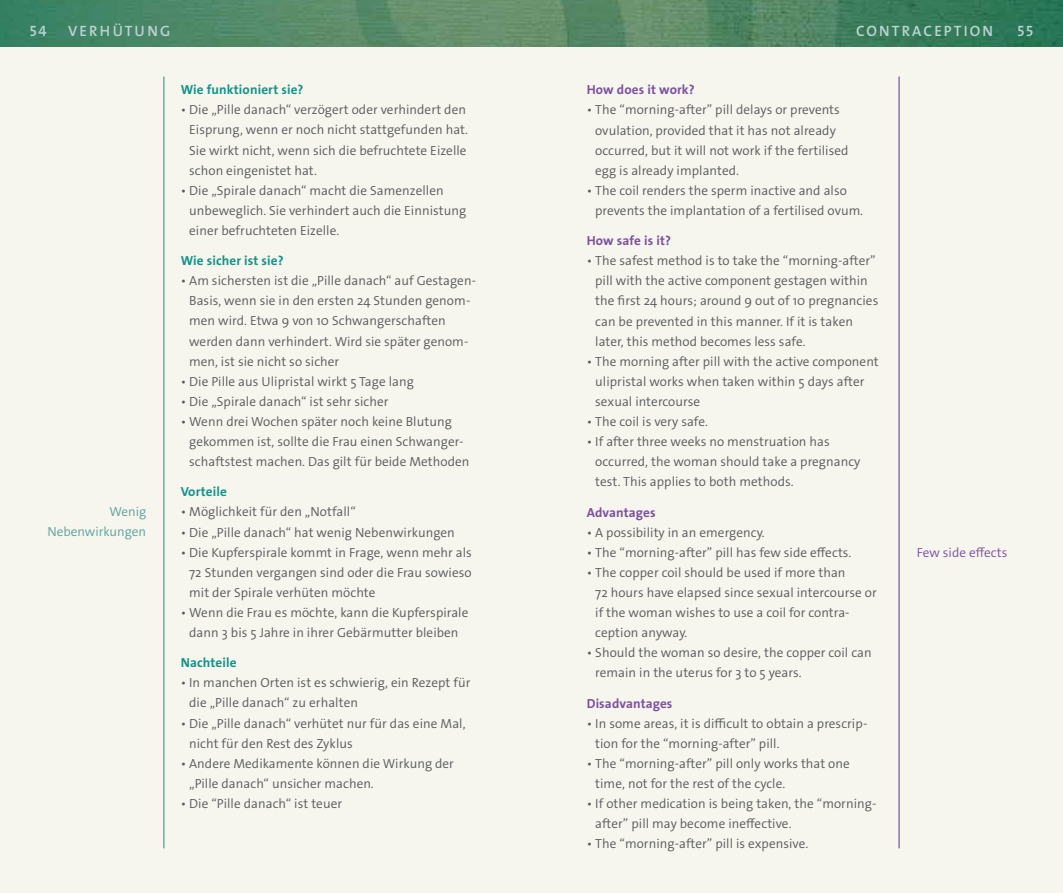
<style>
.page{position:relative;width:1063px;height:893px;background:#f6f5ee}
.page>*{position:absolute;margin:0;border:0;box-sizing:border-box;transform-origin:0 0}
.t1{font:15px "The Sans LP6 Se Bld";letter-spacing:.145em;color:#bdd4d2}
.t2{font:13.2px/20.1px "The Sans LP4 Se Lig";letter-spacing:.005em;color:#58595b}
.t3{font:700 13.2px "The Sans Os F";letter-spacing:.01em;color:#12948a}
.t4{font:700 13.2px "The Sans Os F";letter-spacing:.01em;color:#7c51a1}
.t5{font:13.2px/20.1px "The Sans LP4 Se Lig";color:#5aa39c;text-align:right}
.t6{font:13.2px "The Sans LP4 Se Lig";letter-spacing:.005em;color:#7c51a1}
</style>
<div class="page">
<img style="left:0;top:0;width:1063px;height:47px">
<hr style="left:164px;top:77px;width:1px;height:771px;background:#12948a">
<hr style="left:899px;top:77px;width:1px;height:771px;background:#662d91">
<p class="t1" style="left:30px;top:21px;width:19px">54</p>
<p class="t1" style="left:68px;top:21px;width:104px">VERHÜTUNG</p>
<p class="t1" style="left:856px;top:21px;width:139px">CONTRACEPTION</p>
<p class="t1" style="left:1017px;top:21px;width:17px">55</p>
<p class="t5" style="left:47px;top:502px;width:100px">Wenig<br>Nebenwirkungen</p>
<p class="t3" style="left:181px;top:81px;width:124px">Wie funktioniert sie?</p>
<p class="t2" style="left:189px;top:100px;width:280px;text-indent:-9px">• Die „Pille danach“ verzögert oder verhindert den Eisprung, wenn er noch nicht stattgefunden hat.<br>Sie wirkt nicht, wenn sich die befruchtete Eizelle schon eingenistet hat.</p>
<p class="t2" style="left:189px;top:180px;width:279px;text-indent:-9px">• Die „Spirale danach“ macht die Samenzellen unbeweglich. Sie verhindert auch die Einnistung einer befruchteten Eizelle.</p>
<p class="t3" style="left:181px;top:252px;width:104px">Wie sicher ist sie?</p>
<p class="t2" style="left:189px;top:271px;width:289px;text-indent:-8px">• Am sichersten ist die „Pille danach“ auf Gestagen-Basis, wenn sie in den ersten 24 Stunden genom&shy;men wird. Etwa 9 von 10 Schwangerschaften werden dann verhindert. Wird sie später genom&shy;men, ist sie nicht so sicher</p>
<p class="t2" style="left:181px;top:371px;width:235px">• Die Pille aus Ulipristal wirkt 5 Tage lang</p>
<p class="t2" style="left:181px;top:391px;width:209px">• Die „Spirale danach“ ist sehr sicher</p>
<p class="t2" style="left:189px;top:411px;width:282px;text-indent:-9px">• Wenn drei Wochen später noch keine Blutung gekommen ist, sollte die Frau einen Schwanger&shy;schaftstest machen. Das gilt für beide Methoden</p>
<p class="t3" style="left:181px;top:483px;width:48px">Vorteile</p>
<p class="t2" style="left:181px;top:502px;width:177px">• Möglichkeit für den „Notfall“</p>
<p class="t2" style="left:181px;top:522px;width:276px">• Die „Pille danach“ hat wenig Nebenwirkungen</p>
<p class="t2" style="left:189px;top:542px;width:284px;text-align:justify;text-indent:-8px">• Die Kupferspirale kommt in Frage, wenn mehr als 72 Stunden vergangen sind oder die Frau sowieso mit der Spirale verhüten möchte</p>
<p class="t2" style="left:181px;top:602px;width:289px;text-align:center">• Wenn die Frau es möchte, kann die Kupferspirale dann 3 bis 5 Jahre in ihrer Gebärmutter bleiben</p>
<p class="t3" style="left:181px;top:654px;width:57px">Nachteile</p>
<p class="t2" style="left:189px;top:673px;width:283px;text-indent:-9px">• In manchen Orten ist es schwierig, ein Rezept für die „Pille danach“ zu erhalten</p>
<p class="t2" style="left:189px;top:713px;width:278px;text-indent:-9px">• Die „Pille danach“ verhütet nur für das eine Mal, nicht für den Rest des Zyklus</p>
<p class="t2" style="left:189px;top:753px;width:266px;text-indent:-9px">• Andere Medikamente können die Wirkung der „Pille danach“ unsicher machen.</p>
<p class="t2" style="left:181px;top:793px;width:163px">• Die “Pille danach“ ist teuer</p>
<p class="t4" style="left:587px;top:81px;width:110px">How does it work?</p>
<p class="t2" style="left:595px;top:100px;width:255px;text-indent:-9px">• The “morning-after” pill delays or prevents ovulation, provided that it has not already occurred, but it will not work if the fertilised egg is already implanted.</p>
<p class="t2" style="left:595px;top:180px;width:269px;text-indent:-9px">• The coil renders the sperm inactive and also prevents the implantation of a fertilised ovum.</p>
<p class="t4" style="left:587px;top:232px;width:86px">How safe is it?</p>
<p class="t2" style="left:595px;top:251px;width:285px;text-indent:-9px">• The safest method is to take the “morning-after” pill with the active component gestagen within the first 24 hours; around 9 out of 10 pregnancies can be prevented in this manner. If it is taken later, this method becomes less safe.</p>
<p class="t2" style="left:595px;top:351px;width:285px;text-indent:-9px">• The morning after pill with the active component ulipristal works when taken within 5 days after sexual intercourse</p>
<p class="t2" style="left:587px;top:412px;width:123px">• The coil is very safe.</p>
<p class="t2" style="left:595px;top:432px;width:267px;text-indent:-9px">• If after three weeks no menstruation has occurred, the woman should take a pregnancy test. This applies to both methods.</p>
<p class="t4" style="left:587px;top:504px;width:70px">Advantages</p>
<p class="t2" style="left:587px;top:522px;width:180px">• A possibility in an emergency.</p>
<p class="t2" style="left:587px;top:542px;width:266px">• The “morning-after” pill has few side effects.</p>
<p class="t2" style="left:595px;top:562px;width:283px;text-indent:-9px">• The copper coil should be used if more than<br>72 hours have elapsed since sexual intercourse or if the woman wishes to use a coil for contra&shy;ception anyway.</p>
<p class="t2" style="left:595px;top:643px;width:278px;text-indent:-9px">• Should the woman so desire, the copper coil can remain in the uterus for 3 to 5 years.</p>
<p class="t4" style="left:587px;top:695px;width:87px">Disadvantages</p>
<p class="t2" style="left:595px;top:713px;width:274px;text-indent:-9px">• In some areas, it is difficult to obtain a prescrip&shy;tion for the “morning-after” pill.</p>
<p class="t2" style="left:595px;top:753px;width:256px;text-indent:-9px">• The “morning-after” pill only works that one time, not for the rest of the cycle.</p>
<p class="t2" style="left:595px;top:794px;width:283px;text-indent:-9px">• If other medication is being taken, the “morning&shy;after” pill may become ineffective.</p>
<p class="t2" style="left:587px;top:834px;width:223px">• The “morning-after” pill is expensive.</p>
<p class="t6" style="left:917px;top:544px;width:92px">Few side effects</p>
</div>
